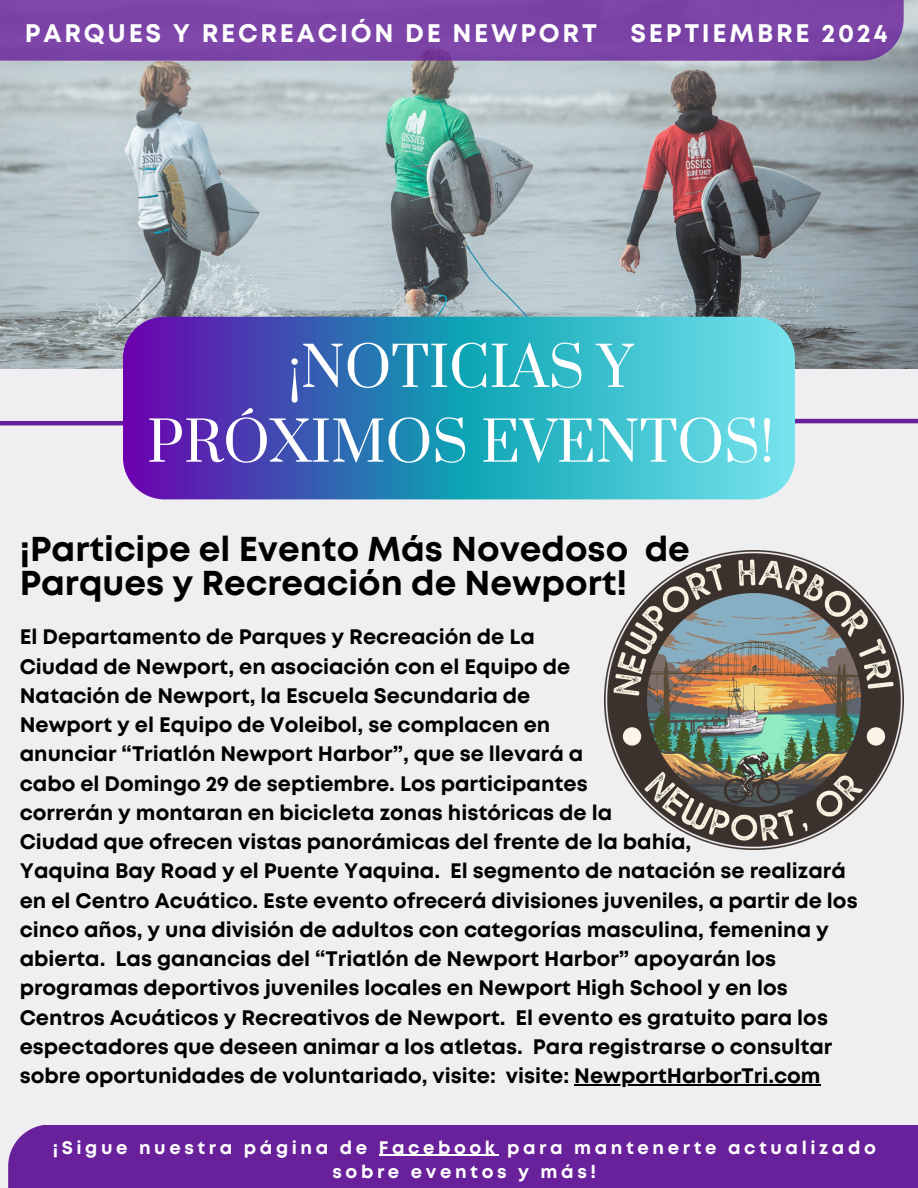
<style>
.page{position:relative;width:918px;height:1188px;background:#efeff1}
.page>*{position:absolute;margin:0;border:0;box-sizing:border-box;transform-origin:0 0}
.t1{font:54px/74.8px "Prata";color:#fff;text-align:center}
.t2{font:700 34.5px/33.8px "Mont";color:#000}
.t3{font:700 25.35px "Mont";letter-spacing:.11em;color:#fff}
.t4{font:700 21px/29.2px "Mont";color:#000}
.t5{font:700 18.15px/24.8px "Mont";letter-spacing:.2em;color:#fff;text-align:center}
</style>
<div class="page">
<img style="left:0;top:0;width:918px;height:369px">
<div style="left:8px;top:1125px;width:910px;height:63px;background:#69209b"></div>
<div style="left:0;top:0;width:904px;height:61px;background:#7c44a7"></div>
<hr style="left:0;top:421px;width:143px;height:4px;background:#69209b">
<hr style="left:745px;top:419px;width:173px;height:4px;background:#69209b">
<svg style="left:123px;top:317px;width:672px;height:182px;background:#408ac0"></svg>
<hr style="left:379px;top:1155px;width:120px;height:1px;background:#fff">
<img style="left:604px;top:550px;width:299px;height:300px">
<hr style="left:574px;top:1084px;width:247px;height:1px;background:#000">
<h1 class="t3" style="left:25px;top:24px;width:573px">PARQUES Y RECREACIÓN DE NEWPORT</h1>
<p class="t3" style="left:630px;top:24px;width:259px">SEPTIEMBRE 2024</p>
<h3 class="t1" style="left:147px;top:332px;width:629px">¡NOTICIAS Y<br>PRÓXIMOS EVENTOS!</h3>
<h2 class="t2" style="left:20px;top:535px;width:672px">¡Participe el Evento Más Novedoso de<br>Parques y Recreación de Newport!</h2>
<h4 class="t4" style="left:20px;top:624px;width:839px">El Departamento de Parques y Recreación de La<br>Ciudad de Newport, en asociación con el Equipo de<br>Natación de Newport, la Escuela Secundaria de<br>Newport y el Equipo de Voleibol, se complacen en<br>anunciar “Triatlón Newport Harbor”, que se llevará a<br>cabo el Domingo 29 de septiembre. Los participantes<br>correrán y montaran en bicicleta zonas históricas de la<br>Ciudad que ofrecen vistas panorámicas del frente de la bahía,<br>Yaquina Bay Road y el Puente Yaquina. El segmento de natación se realizará en el Centro Acuático. Este evento ofrecerá divisiones juveniles, a partir de los cinco años, y una división de adultos con categorías masculina, femenina y abierta. Las ganancias del “Triatlón de Newport Harbor” apoyarán los programas deportivos juveniles locales en Newport High School y en los Centros Acuáticos y Recreativos de Newport. El evento es gratuito para los espectadores que deseen animar a los atletas. Para registrarse o consultar sobre oportunidades de voluntariado, visite: visite: NewportHarborTri.com</h4>
<h2 class="t5" style="left:53px;top:1136px;width:825px">¡Sigue nuestra página de Facebook para mantenerte actualizado sobre eventos y más!</h2>
</div>
